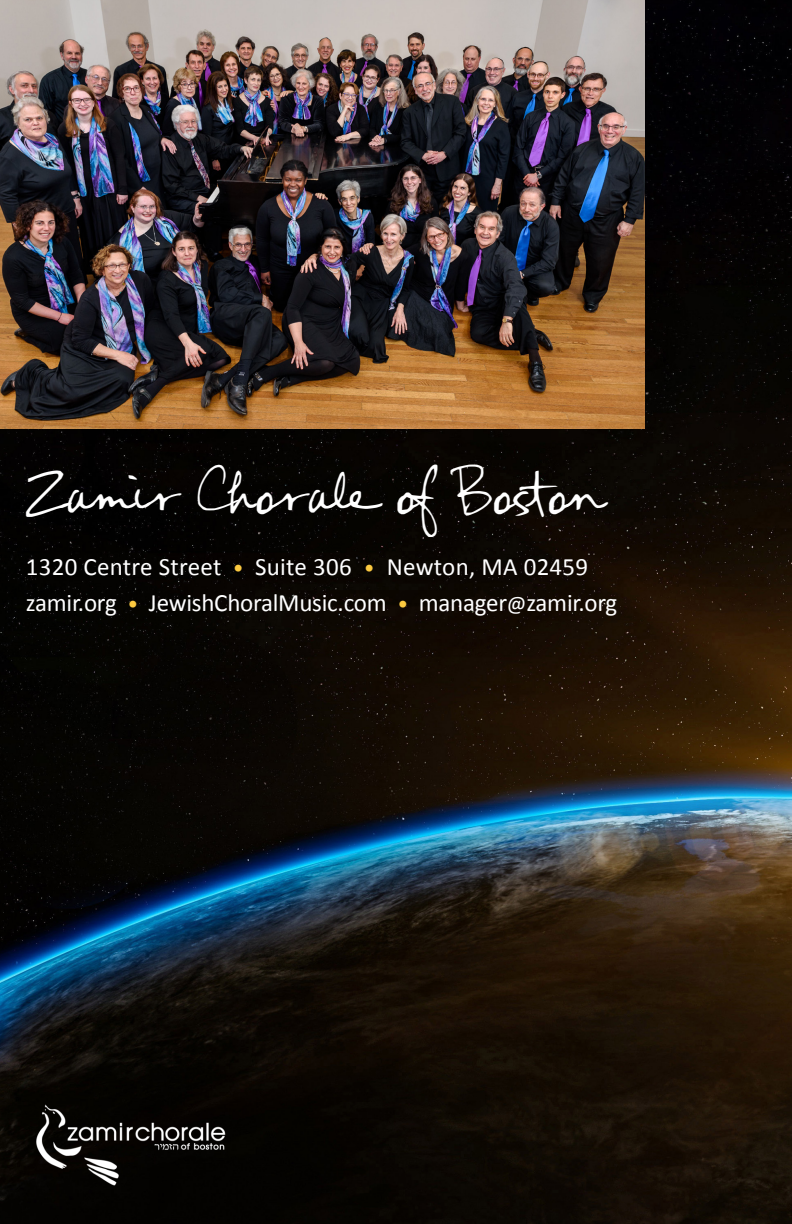
<style>
.page{position:relative;width:792px;height:1224px;background:#fff}
.page>*{position:absolute;margin:0;border:0;box-sizing:border-box;transform-origin:0 0}
.t1{font:44px "FG Rebecca Script";color:#fff}
.t2{font:25px "Calibri";letter-spacing:-.01em;color:#fff}
.t3{font:25px "Calibri";letter-spacing:.01em;color:#fff}
.s1{font-size:22px;color:#fbc940}
.s2{font-size:22px}
</style>
<div class="page">
<img style="left:0;top:0;width:792px;height:1224px">
<img style="left:0;top:0;width:645px;height:429px">
<img style="left:26px;top:1096px;width:209px;height:97px">
<p class="t1" style="left:26px;top:467px;width:581px">Zamir Chorale of Boston</p>
<p class="t3" style="left:26px;top:551px;width:564px">1320 Centre Street <span class="s1">•</span> Suite 306 <span class="s1">•</span> Newton, MA 02459</p>
<p class="t2" style="left:26px;top:587px;width:593px">zamir.org <span class="s1">•</span> JewishChoralMusic.com <span class="s1">•</span> manager<span class="s2">@</span>zamir.org</p>
</div>
